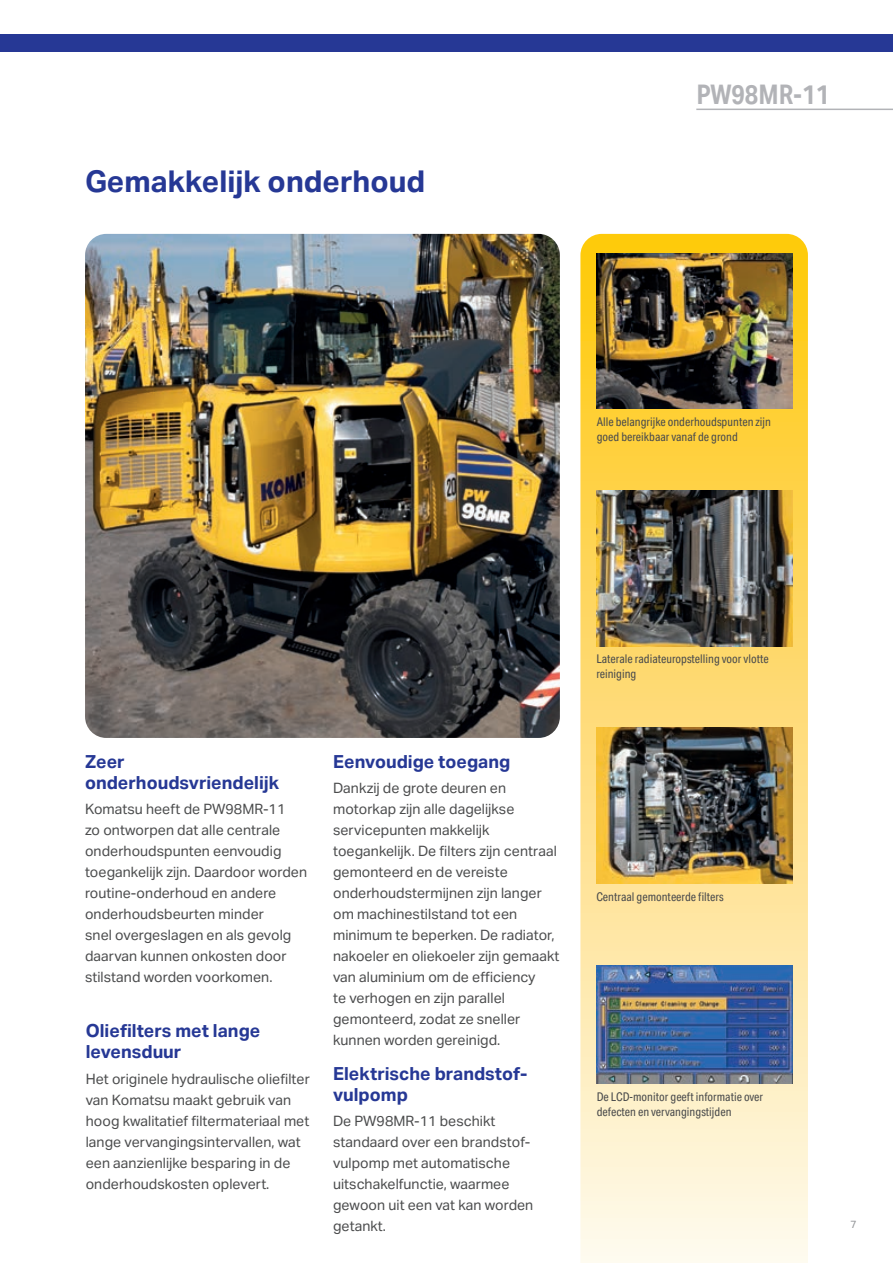
<style>
.page{position:relative;width:893px;height:1263px;background:#fff}
.page>*{position:absolute;margin:0;border:0;box-sizing:border-box;transform-origin:0 0}
.t1{font:700 30px "Aktiv Grotesk";color:#263895}
.t2{font:700 27px "Aktiv Grotesk Cd";color:#b2b3b7}
.t3{font:700 18px/21px "Aktiv Grotesk";color:#263895}
.t4{font:14.25px/21px "Aktiv Grotesk";color:#4b4c4d}
.t5{font:12px/15px "Aktiv Grotesk Cd";color:#4b4c4d}
.t6{font:10.5px "Aktiv Grotesk";color:#939598}
</style>
<div class="page">
<svg style="left:580px;top:234px;width:228px;height:1029px;background:#fce291"></svg>
<img style="left:597px;top:965px;width:195px;height:118px">
<img style="left:597px;top:253px;width:195px;height:156px">
<img style="left:596px;top:490px;width:196px;height:156px">
<img style="left:596px;top:728px;width:196px;height:155px">
<img style="left:85px;top:234px;width:475px;height:504px">
<div style="left:0;top:34px;width:893px;height:17px;background:#263895"></div>
<hr style="left:696px;top:109px;width:197px;height:1px;background:#b2b3b7">
<h1 class="t1" style="left:85px;top:164px;width:341px">Gemakkelijk onderhoud</h1>
<h2 class="t2" style="left:696px;top:79px;width:134px">PW98MR-11</h2>
<p class="t5" style="left:597px;top:414px;width:176px">Alle belangrijke onderhoudspunten zijn goed bereikbaar vanaf de grond</p>
<p class="t3" style="left:85px;top:751px;width:196px">Zeer onderhoudsvriendelijk</p>
<p class="t4" style="left:85px;top:799px;width:224px">Komatsu heeft de PW98MR-11<br>zo ontworpen dat alle centrale onderhoudspunten eenvoudig toegankelijk zijn. Daardoor worden routine-onderhoud en andere onderhoudsbeurten minder<br>snel overgeslagen en als gevolg daarvan kunnen onkosten door stilstand worden voorkomen.</p>
<p class="t3" style="left:86px;top:1021px;width:176px">Oliefilters met lange levensduur</p>
<p class="t4" style="left:86px;top:1068px;width:226px">Het originele hydraulische oliefilter van Komatsu maakt gebruik van hoog kwalitatief filtermateriaal met lange vervangingsintervallen, wat een aanzienlijke besparing in de onderhoudskosten oplevert.</p>
<p class="t3" style="left:333px;top:751px;width:179px">Eenvoudige toegang</p>
<p class="t4" style="left:333px;top:778px;width:228px">Dankzij de grote deuren en motorkap zijn alle dagelijkse servicepunten makkelijk toegankelijk. De filters zijn centraal gemonteerd en de vereiste onderhoudstermijnen zijn langer om machinestilstand tot een minimum te beperken. De radiator, nakoeler en oliekoeler zijn gemaakt van aluminium om de efficiency<br>te verhogen en zijn parallel gemonteerd, zodat ze sneller kunnen worden gereinigd.</p>
<p class="t3" style="left:333px;top:1063px;width:196px">Elektrische brandstof&shy;vulpomp</p>
<p class="t4" style="left:333px;top:1110px;width:202px">De PW98MR-11 beschikt standaard over een brandstof&shy;vulpomp met automatische uitschakelfunctie, waarmee gewoon uit een vat kan worden getankt.</p>
<p class="t5" style="left:596px;top:652px;width:174px">Laterale radiateuropstelling voor vlotte reiniging</p>
<p class="t5" style="left:596px;top:889px;width:129px">Centraal gemonteerde filters</p>
<p class="t5" style="left:597px;top:1089px;width:168px">De LCD-monitor geeft informatie over defecten en vervangingstijden</p>
<p class="t6" style="left:850px;top:1218px;width:8px">7</p>
</div>
